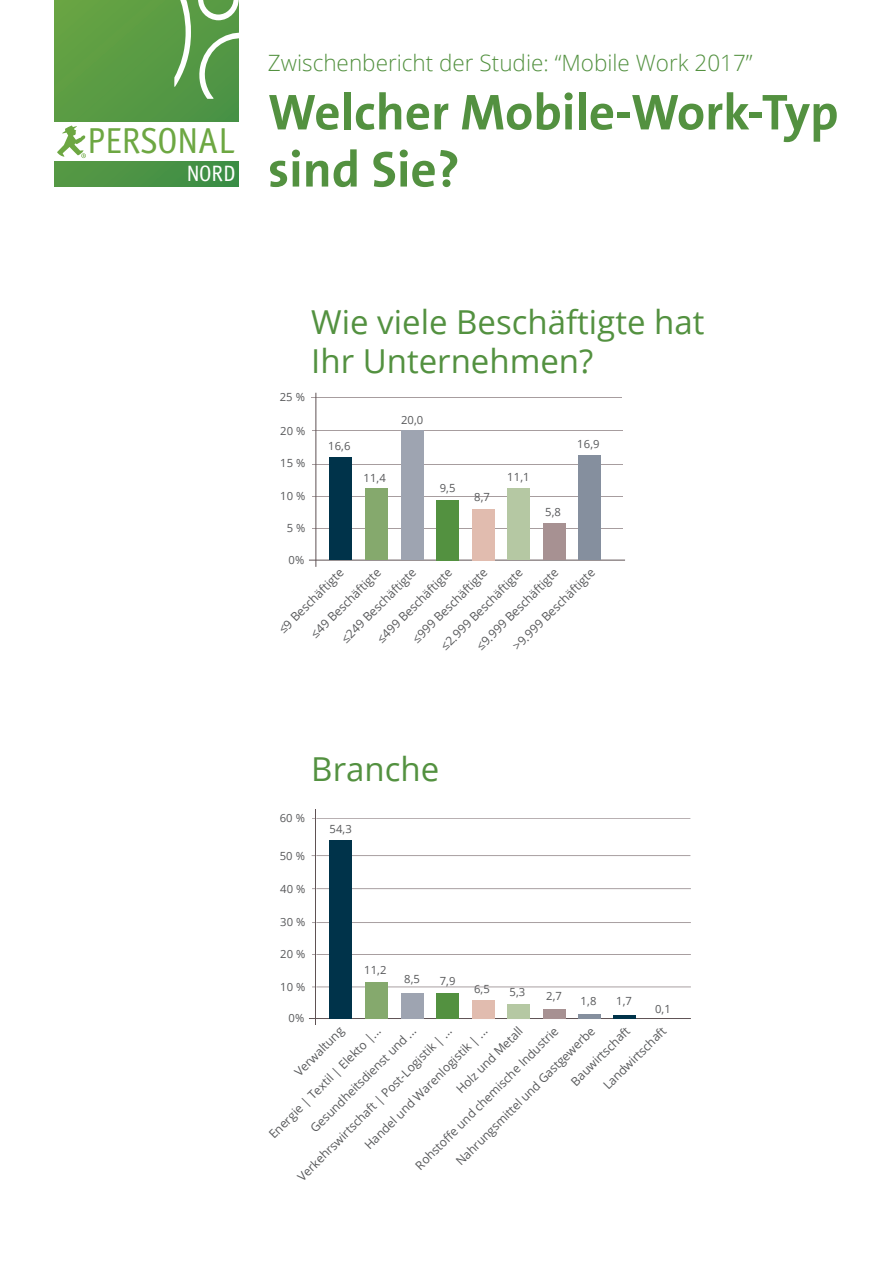
<style>
.page{position:relative;width:893px;height:1263px;background:#fff}
.page>*{position:absolute;margin:0;border:0;box-sizing:border-box;transform-origin:0 0}
.t1{font:51px/57.2px "The Sans LP7 Bld";color:#539140}
.t2{font:36.15px "Officina Sans";color:#6da742}
.t3{font:33px/39.6px "Open Sans";color:#539140}
.t4{font:300 22.5px "Open Sans";color:#539140}
.t5{font:22.35px "Officina Sans";color:#fff}
.t6{font:12px/26.2px "Open Sans";color:#57585a}
.t7{font:11.25px "Open Sans";letter-spacing:.01em;color:#57585a}
</style>
<div class="page">
<svg style="left:54px;top:0;width:185px;height:187px;background:#589a45"></svg>
<div style="left:54px;top:122px;width:185px;height:38px;background:#fff"></div>
<svg style="left:57px;top:126px;width:29px;height:32px"></svg>
<svg style="left:198px;top:31px;width:40px;height:68px;background:#6ea763"></svg>
<svg style="left:198px;top:0;width:40px;height:20px"></svg>
<svg style="left:158px;top:0;width:33px;height:87px;background:#73aa62"></svg>
<hr style="left:312px;top:397px;width:310px;height:1px;background:#a79d9f">
<hr style="left:312px;top:430px;width:311px;height:1px;background:#a79d9f">
<hr style="left:312px;top:464px;width:311px;height:1px;background:#a79d9f">
<hr style="left:312px;top:496px;width:311px;height:1px;background:#a79d9f">
<hr style="left:312px;top:528px;width:311px;height:1px;background:#a79d9f">
<hr style="left:309px;top:560px;width:316px;height:1px;background:#5f5254">
<hr style="left:315px;top:393px;width:1px;height:174px;background:#5f5254">
<div style="left:329px;top:458px;width:23px;height:102px;background:#00334a"></div>
<div style="left:365px;top:489px;width:23px;height:71px;background:#85a96d"></div>
<div style="left:401px;top:431px;width:23px;height:129px;background:#9ea4b1"></div>
<div style="left:436px;top:500px;width:23px;height:60px;background:#539140"></div>
<div style="left:472px;top:509px;width:22px;height:51px;background:#e1bcaf"></div>
<div style="left:507px;top:489px;width:23px;height:71px;background:#b5c8a3"></div>
<div style="left:543px;top:524px;width:22px;height:36px;background:#a79192"></div>
<div style="left:578px;top:455px;width:23px;height:105px;background:#858f9e"></div>
<hr style="left:316px;top:855px;width:374px;height:1px;background:#a79d9f">
<hr style="left:316px;top:888px;width:375px;height:1px;background:#a79d9f">
<hr style="left:316px;top:922px;width:375px;height:1px;background:#a79d9f">
<hr style="left:316px;top:954px;width:375px;height:1px;background:#a79d9f">
<hr style="left:316px;top:986px;width:375px;height:1px;background:#a79d9f">
<hr style="left:309px;top:1018px;width:382px;height:1px;background:#5f5254">
<hr style="left:315px;top:809px;width:1px;height:216px;background:#5f5254">
<div style="left:329px;top:839px;width:23px;height:179px;background:#00334a"></div>
<div style="left:365px;top:982px;width:23px;height:36px;background:#85a96d"></div>
<div style="left:401px;top:993px;width:23px;height:25px;background:#9ea4b1"></div>
<div style="left:436px;top:993px;width:23px;height:25px;background:#539140"></div>
<div style="left:472px;top:1000px;width:22px;height:18px;background:#e1bcaf"></div>
<div style="left:507px;top:1004px;width:23px;height:14px;background:#b5c8a3"></div>
<div style="left:543px;top:1009px;width:22px;height:9px;background:#a79192"></div>
<hr style="left:578px;top:1014px;width:23px;height:4px;background:#858f9e">
<svg style="left:312px;top:818px;width:378px;height:1px"></svg>
<hr style="left:614px;top:1015px;width:22px;height:3px;background:#00334a">
<h2 class="t2" style="left:87px;top:120px;width:149px">PERSONAL</h2>
<h3 class="t5" style="left:187px;top:160px;width:50px">NORD</h3>
<h3 class="t4" style="left:268px;top:48px;width:486px">Zwischenbericht der Studie: “Mobile Work 2017”</h3>
<h1 class="t1" style="left:268px;top:84px;width:572px">Welcher Mobile-Work-Typ sind Sie?</h1>
<h3 class="t3" style="left:311px;top:301px;width:395px">Wie viele Beschäftigte hat<br>Ihr Unternehmen?</h3>
<p class="t7" style="left:280px;top:390px;width:27px">25 %</p>
<p class="t7" style="left:280px;top:423px;width:27px">20 %</p>
<p class="t7" style="left:280px;top:456px;width:27px">15 %</p>
<p class="t7" style="left:280px;top:488px;width:27px">10 %</p>
<p class="t7" style="left:287px;top:520px;width:20px">5 %</p>
<p class="t7" style="left:289px;top:552px;width:17px">0%</p>
<p class="t6" style="left:285px;top:608px;width:95px;text-indent:-19px;rotate:-45deg">≤9 Beschäftigte<br>≤49 Beschäftigte</p>
<p class="t7" style="left:401px;top:412px;width:24px">20,0</p>
<p class="t7" style="left:577px;top:437px;width:24px">16,9</p>
<p class="t7" style="left:328px;top:438px;width:24px">16,6</p>
<p class="t7" style="left:507px;top:469px;width:24px">11,1</p>
<p class="t7" style="left:363px;top:470px;width:24px">11,4</p>
<p class="t7" style="left:440px;top:480px;width:17px">9,5</p>
<p class="t7" style="left:474px;top:489px;width:17px">8,7</p>
<p class="t7" style="left:545px;top:504px;width:17px">5,8</p>
<p class="t6" style="left:433px;top:639px;width:112px;rotate:-45deg">≤2.999 Beschäftigte</p>
<p class="t6" style="left:469px;top:639px;width:112px;rotate:-45deg">≤9.999 Beschäftigte</p>
<p class="t6" style="left:334px;top:631px;width:102px;rotate:-45deg">≤249 Beschäftigte</p>
<p class="t6" style="left:369px;top:631px;width:102px;rotate:-45deg">≤499 Beschäftigte</p>
<p class="t6" style="left:405px;top:631px;width:102px;rotate:-45deg">≤999 Beschäftigte</p>
<p class="t6" style="left:505px;top:639px;width:112px;rotate:-45deg">&gt;9.999 Beschäftigte</p>
<h3 class="t3" style="left:311px;top:748px;width:129px">Branche</h3>
<p class="t7" style="left:280px;top:811px;width:27px">60 %</p>
<p class="t7" style="left:330px;top:821px;width:24px">54,3</p>
<p class="t7" style="left:280px;top:848px;width:27px">50 %</p>
<p class="t7" style="left:280px;top:882px;width:27px">40 %</p>
<p class="t7" style="left:280px;top:914px;width:27px">30 %</p>
<p class="t7" style="left:280px;top:946px;width:27px">20 %</p>
<p class="t7" style="left:280px;top:979px;width:27px">10 %</p>
<p class="t7" style="left:289px;top:1011px;width:17px">0%</p>
<p class="t6" style="left:243px;top:1108px;width:154px;text-indent:62px;rotate:-45deg">Verwaltung<br>Energie | Textil | Elekto |...</p>
<p class="t7" style="left:364px;top:962px;width:24px">11,2</p>
<p class="t7" style="left:404px;top:972px;width:17px">8,5</p>
<p class="t7" style="left:440px;top:973px;width:17px">7,9</p>
<p class="t7" style="left:474px;top:981px;width:17px">6,5</p>
<p class="t7" style="left:510px;top:984px;width:17px">5,3</p>
<p class="t7" style="left:546px;top:989px;width:17px">2,7</p>
<p class="t7" style="left:581px;top:994px;width:17px">1,8</p>
<p class="t7" style="left:616px;top:994px;width:17px">1,7</p>
<p class="t7" style="left:655px;top:1001px;width:17px">0,1</p>
<p class="t6" style="left:449px;top:1081px;width:90px;rotate:-45deg">Holz und Metall</p>
<p class="t6" style="left:578px;top:1060px;width:84px;line-height:25.5px;text-indent:-20px;rotate:-45deg">Bauwirtschaft<br>Landwirtschaft</p>
<p class="t6" style="left:408px;top:1158px;width:198px;rotate:-45deg">Rohstoffe und chemische Industrie</p>
<p class="t6" style="left:449px;top:1154px;width:192px;rotate:-45deg">Nahrungsmittel und Gastgewerbe</p>
<p class="t6" style="left:357px;top:1138px;width:169px;rotate:-45deg">Handel und Warenlogistik | ...</p>
<p class="t6" style="left:303px;top:1121px;width:145px;rotate:-45deg">Gesundheitsdienst und ...</p>
<p class="t6" style="left:290px;top:1169px;width:214px;rotate:-45deg">Verkehrswirtschaft | Post-Logistik | ...</p>
</div>
